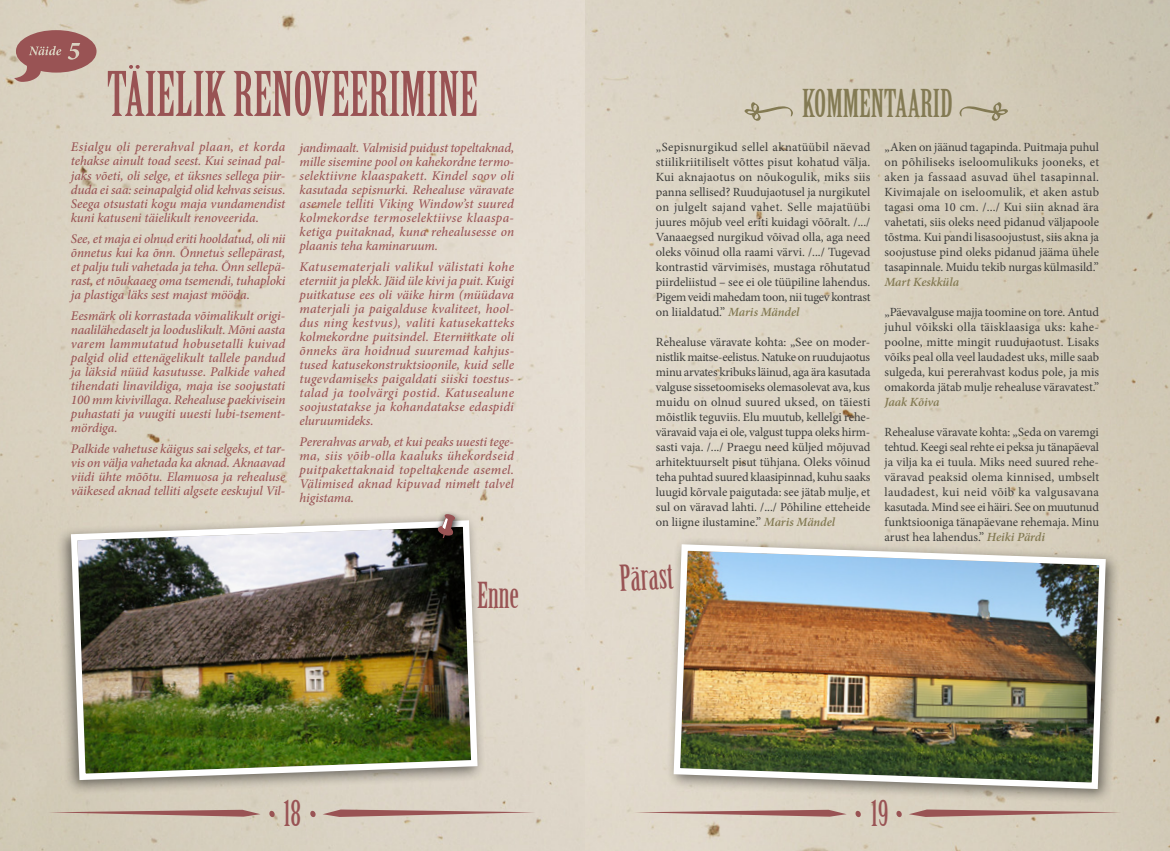
<style>
.page{position:relative;width:1170px;height:851px;background:#fff}
.page>*{position:absolute;margin:0;border:0;box-sizing:border-box;transform-origin:0 0}
.t1{font:60px "Birch Std";color:#995354}
.t2{font:37.5px "Birch Std";color:#837a53}
.t3{font:35px "Birch Std";color:#995354}
.t4{font:italic 500 13.25px/14px "Minion Pro";letter-spacing:-.005em;color:#995354;text-align:justify}
.t5{font:12.5px/15px "Minion Pro";letter-spacing:-.005em;color:#3c3c3b;text-align:justify}
.t6{font:italic 600 12.5px "Minion Pro";letter-spacing:-.01em;color:#837a53}
.s1{font-weight:600;font-style:italic;color:#837a53}
</style>
<div class="page">
<img style="left:0;top:0;width:1169px;height:850px">
<svg style="left:48px;top:809px;width:212px;height:7px"></svg>
<svg style="left:268px;top:810px;width:7px;height:7px"></svg>
<svg style="left:309px;top:810px;width:7px;height:7px"></svg>
<svg style="left:322px;top:809px;width:213px;height:7px"></svg>
<svg style="left:634px;top:809px;width:212px;height:7px"></svg>
<svg style="left:854px;top:810px;width:7px;height:7px"></svg>
<svg style="left:895px;top:810px;width:7px;height:7px"></svg>
<svg style="left:908px;top:809px;width:213px;height:7px"></svg>
<div style="left:56px;top:512px;width:429px;height:283px;background:#000;opacity:.5"></div>
<img style="left:68px;top:517px;width:413px;height:266px">
<div style="left:665px;top:536px;width:455px;height:268px;background:#000;opacity:.5"></div>
<img style="left:670px;top:541px;width:438px;height:251px">
<svg style="left:959px;top:102px;width:48px;height:19px"></svg>
<svg style="left:744px;top:102px;width:48px;height:19px"></svg>
<div style="left:430px;top:510px;width:32px;height:39px;background:#000;opacity:.75"></div>
<svg style="left:438px;top:514px;width:17px;height:24px"></svg>
<svg style="left:14px;top:30px;width:82px;height:52px;background:#b0807b"></svg>
<h1 class="t1" style="left:107px;top:60px;width:372px">TÄIELIK RENOVEERIMINE</h1>
<p class="t4" style="left:71px;top:140px;width:216px">Esialgu oli pererahval plaan, et korda tehakse ainult toad seest. Kui seinad pal&shy;jaks võeti, oli selge, et üksnes sellega piir&shy;duda ei saa: seinapalgid olid kehvas seisus.<br>Seega otsustati kogu maja vundamendist kuni katuseni täielikult renoveerida.</p>
<p class="t4" style="left:71px;top:231px;width:216px">See, et maja ei olnud eriti hooldatud, oli nii õnnetus kui ka õnn. Õnnetus sellepärast, et palju tuli vahetada ja teha. Õnn sellepä&shy;rast, et nõukaaeg oma tsemendi, tuhaploki ja plastiga läks sest majast mööda.</p>
<p class="t4" style="left:71px;top:308px;width:216px">Eesmärk oli korrastada võimalikult origi&shy;naalilähedaselt ja looduslikult. Mõni aasta varem lammutatud hobusetalli kuivad palgid olid ettenägelikult tallele pandud ja läksid nüüd kasutusse. Palkide vahed tihendati linavildiga, maja ise soojustati 100 mm kivivillaga. Rehealuse paekivisein puhastati ja vuugiti uuesti lubi-tsement&shy;mördiga.</p>
<p class="t4" style="left:71px;top:441px;width:216px">Palkide vahetuse käigus sai selgeks, et tar&shy;vis on välja vahetada ka aknad. Aknaavad viidi ühte mõõtu. Elamuosa ja rehealuse väikesed aknad telliti algsete eeskujul Vil-</p>
<p class="t4" style="left:299px;top:140px;width:216px">jandimaalt. Valmisid puidust topeltaknad, mille sisemine pool on kahekordne termo&shy;selektiivne klaaspakett. Kindel soov oli kasutada sepisnurki. Rehealuse väravate asemele telliti Viking Window’st suured kolmekordse termoselektiivse klaaspa&shy;ketiga puitaknad, kuna rehealusesse on plaanis teha kaminaruum.</p>
<p class="t4" style="left:299px;top:259px;width:216px">Katusematerjali valikul välistati kohe eterniit ja plekk. Jäid üle kivi ja puit. Kuigi puitkatuse ees oli väike hirm (müüdava materjali ja paigalduse kvaliteet, hool&shy;dus ning kestvus), valiti katusekatteks kolmekordne puitsindel. Eterniitkate oli õnneks ära hoidnud suuremad kahjus&shy;tused katusekonstruktsioonile, kuid selle tugevdamiseks paigaldati siiski toestus&shy;talad ja toolvärgi postid. Katusealune soojustatakse ja kohandatakse edaspidi eluruumideks.</p>
<p class="t4" style="left:299px;top:434px;width:216px">Pererahvas arvab, et kui peaks uuesti tege&shy;ma, siis võib-olla kaaluks ühekordseid puitpakettaknaid topeltakende asemel.<br>Välimised aknad kipuvad nimelt talvel higistama.</p>
<h3 class="t3" style="left:477px;top:575px;width:43px">ENNE</h3>
<h2 class="t2" style="left:802px;top:82px;width:152px">KOMMENTAARID</h2>
<p class="t5" style="left:656px;top:139px;width:216px">„Sepisnurgikud sellel aknatüübil näevad stiilikriitiliselt võttes pisut kohatud välja.<br>Kui aknajaotus on nõukogulik, miks siis panna sellised? Ruudujaotusel ja nurgikutel on julgelt sajand vahet. Selle majatüübi juures mõjub veel eriti kuidagi võõralt. /.../ Vanaaegsed nurgikud võivad olla, aga need oleks võinud olla raami värvi. /.../ Tugevad kontrastid värvimises, mustaga rõhutatud piirdeliistud – see ei ole tüüpiline lahendus.<br>Pigem veidi mahedam toon, nii tugev kontrast on liialdatud.” <span class="s1">Maris Mändel</span></p>
<p class="t5" style="left:656px;top:334px;width:216px">Rehealuse väravate kohta: „See on moder&shy;nistlik maitse-eelistus. Natuke on ruudujaotus minu arvates kribuks läinud, aga ära kasutada valguse sissetoomiseks olemasolevat ava, kus muidu on olnud suured uksed, on täiesti mõistlik teguviis. Elu muutub, kellelgi rehe&shy;väravaid vaja ei ole, valgust tuppa oleks hirm&shy;sasti vaja. /.../ Praegu need küljed mõjuvad arhitektuurselt pisut tühjana. Oleks võinud teha puhtad suured klaasipinnad, kuhu saaks luugid kõrvale paigutada: see jätab mulje, et sul on väravad lahti. /.../ Põhiline etteheide on liigne ilustamine.” <span class="s1">Maris Mändel</span></p>
<h3 class="t3" style="left:618px;top:558px;width:61px;rotate:-3deg">PÄRAST</h3>
<p class="t5" style="left:884px;top:139px;width:216px">„Aken on jäänud tagapinda. Puitmaja puhul on põhiliseks iseloomulikuks jooneks, et aken ja fassaad asuvad ühel tasapinnal.<br>Kivimajale on iseloomulik, et aken astub tagasi oma 10 cm. /.../ Kui siin aknad ära vahetati, siis oleks need pidanud väljapoole tõstma. Kui pandi lisasoojustust, siis akna ja soojustuse pind oleks pidanud jääma ühele tasapinnale. Muidu tekib nurgas külmasild.”</p>
<p class="t6" style="left:884px;top:273px;width:76px">Mart Keskküla</p>
<p class="t5" style="left:884px;top:304px;width:216px">„Päevavalguse majja toomine on tore. Antud juhul võikski olla täisklaasiga uks: kahe&shy;poolne, mitte mingit ruudujaotust. Lisaks võiks peal olla veel laudadest uks, mille saab sulgeda, kui pererahvast kodus pole, ja mis omakorda jätab mulje rehealuse väravatest.”</p>
<p class="t6" style="left:884px;top:393px;width:56px">Jaak Kõiva</p>
<p class="t5" style="left:884px;top:424px;width:216px">Rehealuse väravate kohta: „Seda on varemgi tehtud. Keegi seal rehte ei peksa ju tänapäeval ja vilja ka ei tuula. Miks need suured rehe&shy;väravad peaksid olema kinnised, umbselt laudadest, kui neid võib ka valgusavana kasutada. Mind see ei häiri. See on muutunud funktsiooniga tänapäevane rehemaja. Minu arust hea lahendus.” <span class="s1">Heiki Pärdi</span></p>
<h3 class="t3" style="left:284px;top:793px;width:19px">18</h3>
<h3 class="t3" style="left:871px;top:793px;width:19px">19</h3>
</div>
